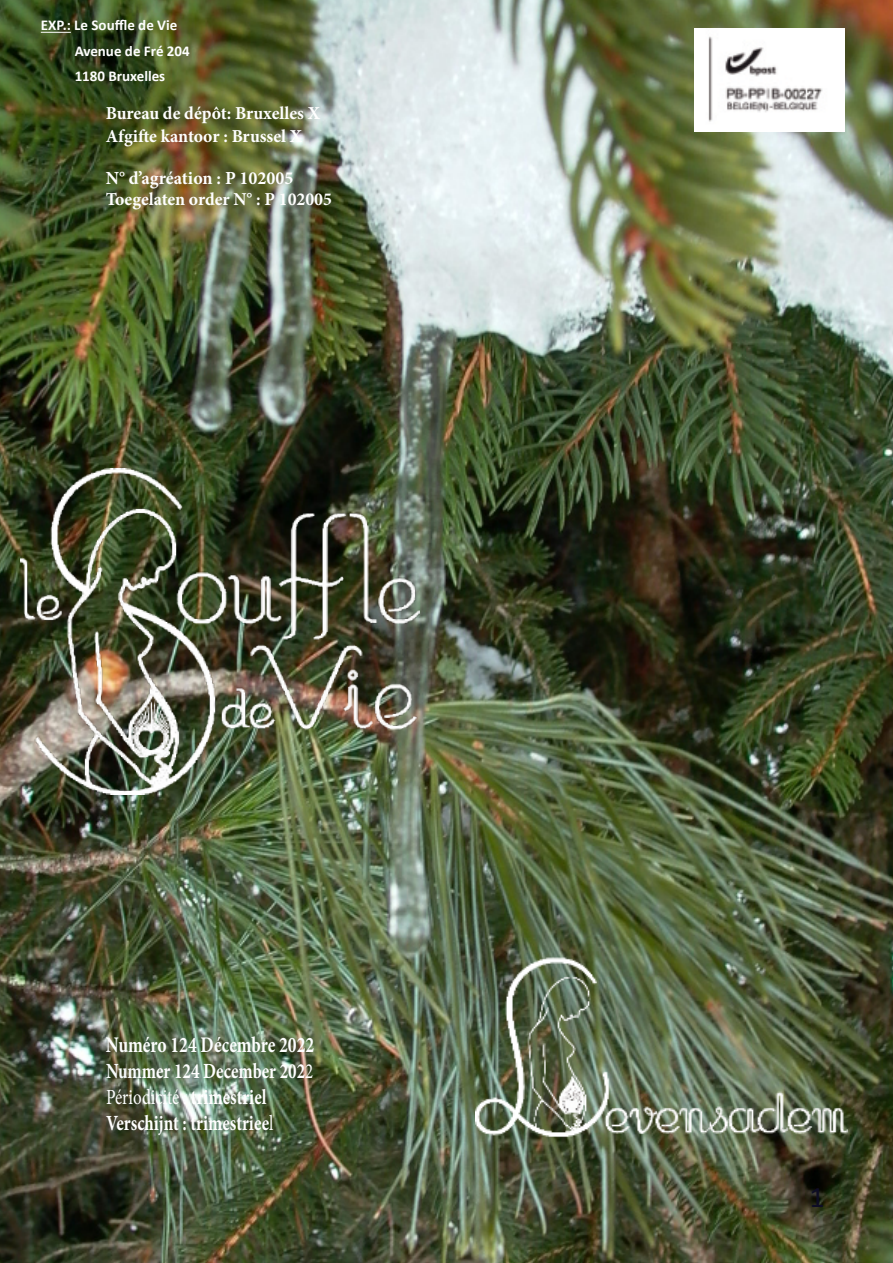
<style>
.page{position:relative;width:893px;height:1263px;background:#fff}
.page>*{position:absolute;margin:0;border:0;box-sizing:border-box;transform-origin:0 0}
.t1{font:30px "Calibri";color:#0e0d25}
.t2{font:700 22.35px "Minion Pro";color:#fdfefe;scale:.78 1}
.t3{font:700 21.6px/26px "Minion Pro";color:#fff;scale:.78 1}
.t4{font:700 18.45px "Minion Pro";letter-spacing:-.005em;color:#fff}
.t5{font:700 18.3px/22.6px "Minion Pro";letter-spacing:-.005em;color:#fff}
.t6{font:700 15px/25.5px "Calibri";color:#fff}
.s1{color:#f9fcfd}
.s2{font-weight:400}
</style>
<div class="page">
<img style="left:0;top:0;width:893px;height:1263px">
<img style="left:475px;top:938px;width:373px;height:249px">
<img style="left:20px;top:469px;width:399px;height:325px">
<hr style="left:41px;top:32px;width:30px;height:1px;background:#fff">
<img style="left:694px;top:28px;width:150px;height:104px">
<p class="t6" style="left:75px;top:14px;width:117px;text-indent:-34px">EXP.: Le Souffle de Vie<br>Avenue de Fré 204<br>1180 Bruxelles</p>
<p class="t5" style="left:106px;top:104px;width:216px">Bureau de dépôt: Bruxelles X<br>Afgifte kantoor : Brussel X</p>
<p class="t4" style="left:106px;top:170px;width:189px">N° d’agréation : P 102005</p>
<p class="t5" style="left:106px;top:190px;width:228px">Toegelaten order N° : P 102005</p>
<p class="t2" style="left:106px;top:1036px;width:269px">Numéro 124 Décembre 2022</p>
<p class="t3" style="left:106px;top:1060px;width:267px"><span class="s1">Num</span>mer 124 December 202<span class="s2">2<br>Périodicité :</span> trimestriel<br>Verschijnt : trimestriee<span class="s2">l</span></p>
<h1 class="t1" style="left:809px;top:1184px;width:17px">1</h1>
</div>
